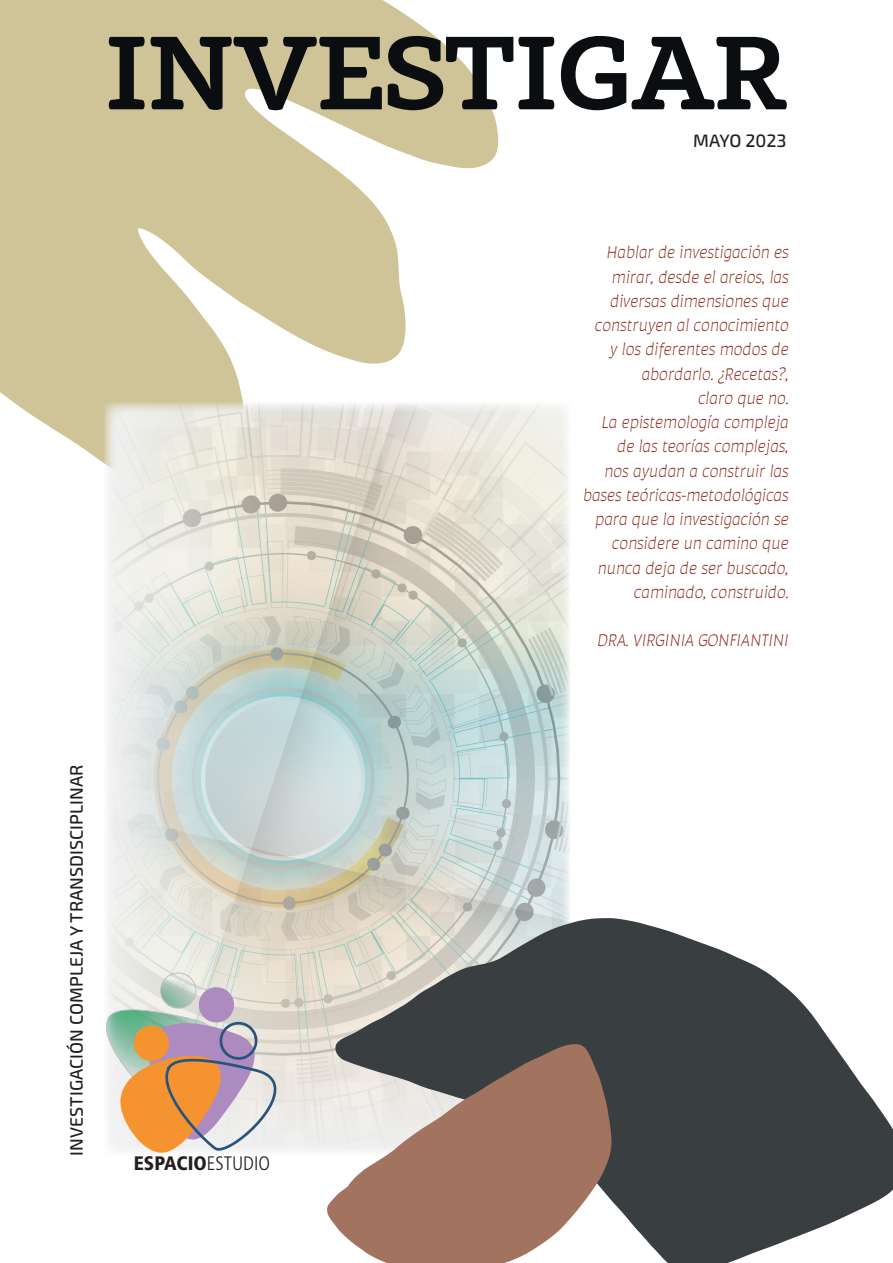
<style>
.page{position:relative;width:893px;height:1263px;background:#fff}
.page>*{position:absolute;margin:0;border:0;box-sizing:border-box;transform-origin:0 0}
.Heading_1_-_All_Caps{font:700 103.5px "Vaccine";letter-spacing:-.02em;color:#0b0e11}
.Subheading_1_-_Align{font:900 condensed 19.5px "Frutiger";color:#231f20}
.Subheading_2_-_Align{font:italic 300 18.15px/24.3px "Auster";color:#8b2a1b;text-align:right}
.SUBTÍTULO__1_-_Align{font:500 18px "Exo Soft";color:#231f20}
.Subheading_1_-_Align-2{font:500 18px "Exo Soft";color:#231f20}
.s1{font-weight:300}
</style>
<div class="page">
<svg style="left:0;top:0;width:498px;height:463px;fill:#cfc498"></svg>
<img style="left:103px;top:401px;width:467px;height:750px">
<svg style="left:103px;top:971px;width:174px;height:182px;background:#d4bdaa"></svg>
<svg style="left:335px;top:918px;width:558px;height:345px;fill:#393f41"></svg>
<svg style="left:327px;top:1044px;width:284px;height:219px;background:#a78a7d"></svg>
<p class="Heading_1_-_All_Caps" style="left:104px;top:7px;width:686px">INVESTIGAR</p>
<p class="Subheading_1_-_Align-2" style="left:693px;top:130px;width:95px">MAYO 2023</p>
<p class="Subheading_2_-_Align" style="left:595px;top:240px;width:195px">Hablar de investigación es mirar, desde el areios, las diversas dimensiones que construyen al conocimiento y los diferentes modos de abordarlo. ¿Recetas?,</p>
<p class="Subheading_2_-_Align" style="left:698px;top:386px;width:92px">claro que no.</p>
<p class="Subheading_2_-_Align" style="left:583px;top:410px;width:207px">La epistemología compleja de las teorías complejas,<br>nos ayudan a construir las bases teóricas-metodológicas para que la investigación se considere un camino que nunca deja de ser buscado, caminado, construido.</p>
<p class="Subheading_2_-_Align" style="left:597px;top:628px;width:193px">DRA. VIRGINIA GONFIANTINI</p>
<p class="SUBTÍTULO__1_-_Align" style="left:66px;top:1155px;width:393px;rotate:-90deg">INVESTIGACIÓN COMPLEJA Y TRANSDISCIPLINAR</p>
<p class="Subheading_1_-_Align" style="left:134px;top:1152px;width:138px">ESPACIO<span class="s1">ESTUDIO</span></p>
</div>
